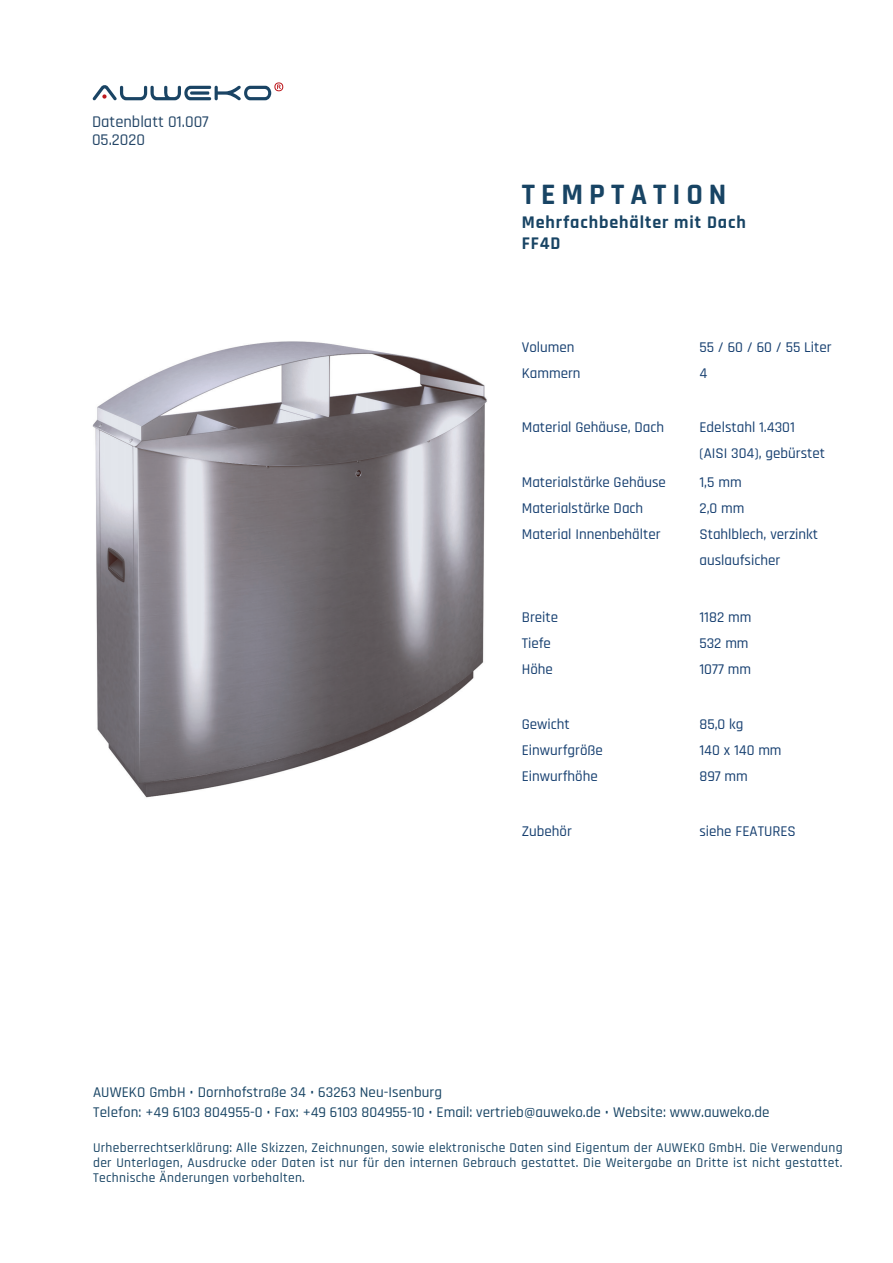
<style>
.page{position:relative;width:893px;height:1263px;background:#fff}
.page>*{position:absolute;margin:0;border:0;box-sizing:border-box;transform-origin:0 0}
.t1{font:700 30px "Rajdhani";letter-spacing:.2em;color:#184464}
.t2{font:700 18px "Rajdhani";letter-spacing:.05em;color:#184464}
.t3{font:500 16.5px "Rajdhani";color:#244667}
.t4{font:500 15px "Rajdhani";color:#163f70}
.t5{font:500 15px "Rajdhani";letter-spacing:.005em;color:#184464}
.t6{font:500 13.5px/15px "Rajdhani";letter-spacing:.025em;color:#184464;text-align:justify}
</style>
<div class="page">
<img style="left:92px;top:341px;width:395px;height:457px">
<svg style="left:93px;top:82px;width:190px;height:18px"></svg>
<p class="t3" style="left:92px;top:113px;width:118px">Datenblatt 01.007</p>
<p class="t3" style="left:92px;top:131px;width:54px">05.2020</p>
<p class="t1" style="left:522px;top:176px;width:206px">TEMPTATION</p>
<p class="t2" style="left:522px;top:211px;width:226px">Mehrfachbehälter mit Dach</p>
<p class="t2" style="left:522px;top:233px;width:40px">FF4D</p>
<p class="t4" style="left:522px;top:338px;width:54px">Volumen</p>
<p class="t4" style="left:699px;top:338px;width:134px">55 / 60 / 60 / 55 Liter</p>
<p class="t4" style="left:522px;top:364px;width:60px">Kammern</p>
<p class="t4" style="left:699px;top:364px;width:9px">4</p>
<p class="t4" style="left:522px;top:419px;width:144px">Material Gehäuse, Dach</p>
<p class="t4" style="left:699px;top:419px;width:97px">Edelstahl 1.4301</p>
<p class="t4" style="left:699px;top:445px;width:127px">(AISI 304), gebürstet</p>
<p class="t4" style="left:522px;top:473px;width:146px">Materialstärke Gehäuse</p>
<p class="t4" style="left:699px;top:473px;width:44px">1,5 mm</p>
<p class="t4" style="left:522px;top:499px;width:123px">Materialstärke Dach</p>
<p class="t4" style="left:699px;top:499px;width:47px">2,0 mm</p>
<p class="t4" style="left:522px;top:525px;width:140px">Material Innenbehälter</p>
<p class="t4" style="left:699px;top:525px;width:120px">Stahlblech, verzinkt</p>
<p class="t4" style="left:699px;top:551px;width:82px">auslaufsicher</p>
<p class="t4" style="left:522px;top:609px;width:38px">Breite</p>
<p class="t4" style="left:699px;top:609px;width:53px">1182 mm</p>
<p class="t4" style="left:522px;top:635px;width:31px">Tiefe</p>
<p class="t4" style="left:699px;top:635px;width:51px">532 mm</p>
<p class="t4" style="left:522px;top:661px;width:33px">Höhe</p>
<p class="t4" style="left:699px;top:661px;width:53px">1077 mm</p>
<p class="t4" style="left:522px;top:715px;width:50px">Gewicht</p>
<p class="t4" style="left:699px;top:715px;width:46px">85,0 kg</p>
<p class="t4" style="left:522px;top:741px;width:83px">Einwurfgröße</p>
<p class="t4" style="left:699px;top:741px;width:84px">140 x 140 mm</p>
<p class="t4" style="left:522px;top:767px;width:78px">Einwurfhöhe</p>
<p class="t4" style="left:699px;top:767px;width:50px">897 mm</p>
<p class="t4" style="left:522px;top:822px;width:52px">Zubehör</p>
<p class="t4" style="left:699px;top:822px;width:98px">siehe FEATURES</p>
<p class="t5" style="left:93px;top:1084px;width:350px">AUWEKO GmbH • Dornhofstraße 34 • 63263 Neu-Isenburg</p>
<p class="t5" style="left:93px;top:1103px;width:678px">Telefon: +49 6103 804955-0 • Fax: +49 6103 804955-10 • Email: vertrieb@auweko.de • Website: www.auweko.de</p>
<p class="t6" style="left:93px;top:1141px;width:751px">Urheberrechtserklärung: Alle Skizzen, Zeichnungen, sowie elektronische Daten sind Eigentum der AUWEKO GmbH. Die Verwendung der Unterlagen, Ausdrucke oder Daten ist nur für den internen Gebrauch gestattet. Die Weitergabe an Dritte ist nicht gestattet.<br>Technische Änderungen vorbehalten.</p>
</div>
